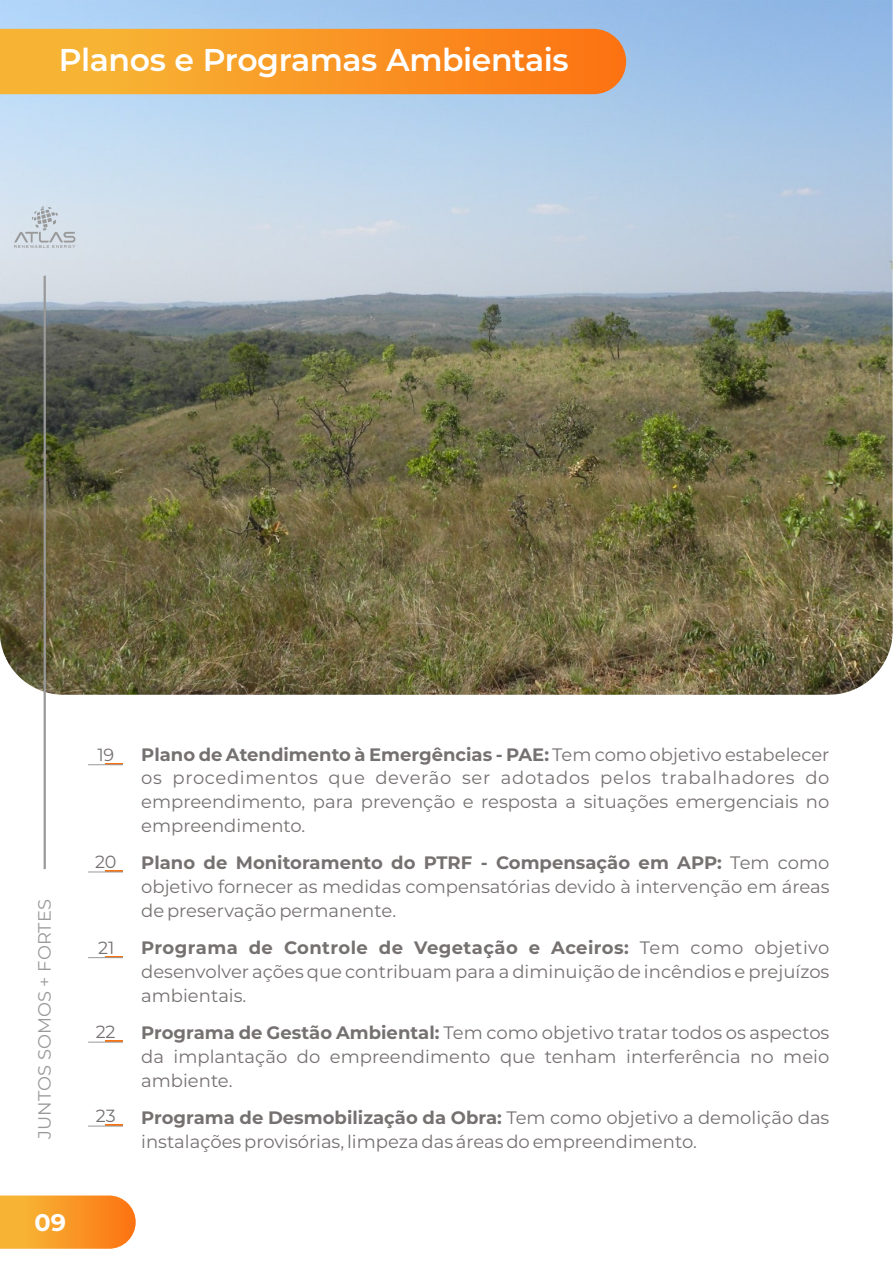
<style>
.page{position:relative;width:893px;height:1263px;background:#fff}
.page>*{position:absolute;margin:0;border:0;box-sizing:border-box;transform-origin:0 0}
.t1{font:600 31.5px "Montserrat";letter-spacing:-.015em;color:#fff}
.t2{font:700 24px "Montserrat";color:#fff}
.t3{font:18px/23.9px "Montserrat";color:#767171;text-align:justify}
.t4{font:17.85px "Montserrat";color:#999}
.t5{font:17.55px "Montserrat";letter-spacing:-.01em;color:#767171}
.s1{font-weight:700}
</style>
<div class="page">
<img style="left:0;top:0;width:893px;height:695px">
<svg style="left:0;top:1195px;width:136px;height:54px;background:#f99f33"></svg>
<svg style="left:14px;top:206px;width:61px;height:42px;background:#cbd4dc"></svg>
<hr style="left:44px;top:276px;width:2px;height:593px;background:#999">
<svg style="left:0;top:29px;width:626px;height:65px;background:#f89827"></svg>
<svg style="left:106px;top:763px;width:17px;height:1px"></svg>
<hr style="left:88px;top:764px;width:35px;height:1px;background:#999">
<svg style="left:106px;top:870px;width:17px;height:1px"></svg>
<hr style="left:88px;top:871px;width:35px;height:1px;background:#999">
<svg style="left:106px;top:956px;width:17px;height:1px"></svg>
<hr style="left:88px;top:957px;width:35px;height:1px;background:#999">
<svg style="left:106px;top:1040px;width:17px;height:2px"></svg>
<hr style="left:88px;top:1042px;width:35px;height:1px;background:#999">
<svg style="left:106px;top:1124px;width:17px;height:2px"></svg>
<hr style="left:88px;top:1126px;width:35px;height:1px;background:#999">
<h1 class="t1" style="left:59px;top:40px;width:512px">Planos e Programas Ambientais</h1>
<p class="t4" style="left:34px;top:1139px;width:241px;rotate:-90deg">JUNTOS SOMOS + FORTES</p>
<p class="t5" style="left:97px;top:744px;width:18px">19</p>
<p class="t5" style="left:95px;top:851px;width:23px">20</p>
<p class="t5" style="left:98px;top:936px;width:18px">21</p>
<p class="t5" style="left:96px;top:1021px;width:21px">22</p>
<p class="t5" style="left:96px;top:1105px;width:21px">23</p>
<p class="t3" style="left:141px;top:742px;width:690px"><span class="s1">Plano de Atendimento à Emergências - PAE:</span> Tem como objetivo estabelecer os procedimentos que deverão ser adotados pelos trabalhadores do empreendimento, para prevenção e resposta a situações emergenciais no empreendimento.</p>
<p class="t3" style="left:141px;top:851px;width:690px"><span class="s1">Plano de Monitoramento do PTRF - Compensação em APP:</span> Tem como objetivo fornecer as medidas compensatórias devido à intervenção em áreas de preservação permanente.</p>
<p class="t3" style="left:141px;top:936px;width:690px"><span class="s1">Programa de Controle de Vegetação e Aceiros:</span> Tem como objetivo desenvolver ações que contribuam para a diminuição de incêndios e prejuízos ambientais.</p>
<p class="t3" style="left:141px;top:1021px;width:690px"><span class="s1">Programa de Gestão Ambiental:</span> Tem como objetivo tratar todos os aspectos da implantação do empreendimento que tenham interferência no meio ambiente.</p>
<p class="t3" style="left:141px;top:1106px;width:690px"><span class="s1">Programa de Desmobilização da Obra:</span> Tem como objetivo a demolição das instalações provisórias, limpeza das áreas do empreendimento.</p>
<h2 class="t2" style="left:34px;top:1207px;width:33px">09</h2>
</div>
